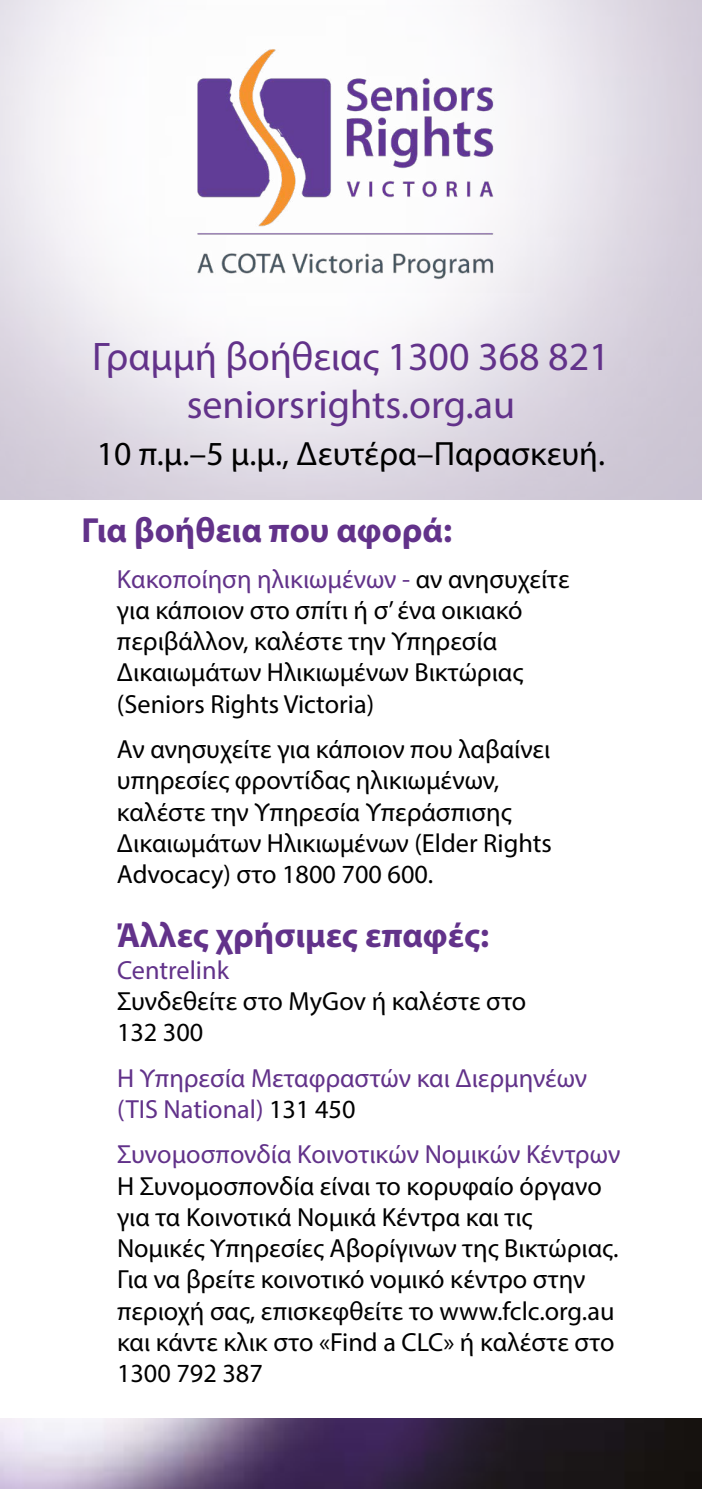
<style>
.page{position:relative;width:702px;height:1489px;background:#fff}
.page>*{position:absolute;margin:0;border:0;box-sizing:border-box;transform-origin:0 0}
.t1{font:40px/47.5px "Myriad Pro";color:#62328a;text-align:center}
.t2{font:700 35px "Myriad Pro";color:#62328a}
.t3{font:33.75px "Myriad Pro";color:#000}
.t4{font:26.25px/31.2px "Myriad Pro";color:#000}
.t5{font:26.25px/31.2px "Myriad Pro";color:#62328a}
.s1{color:#62328a}
.s2{color:#000}
</style>
<div class="page">
<img style="left:0;top:1418px;width:702px;height:70px">
<img style="left:150px;top:6px;width:384px;height:286px">
<h1 class="t1" style="left:92px;top:332px;width:519px">Γραμμή βοήθειας 1300 368 821 seniorsrights.org.au</h1>
<p class="t3" style="left:97px;top:433px;width:509px">10 π.μ.–5 μ.μ., Δευτέρα–Παρασκευή.</p>
<h2 class="t2" style="left:81px;top:507px;width:372px">Για βοήθεια που αφορά:</h2>
<p class="t4" style="left:117px;top:563px;width:454px"><span class="s1">Κακοποίηση ηλικιωμένων -</span> αν ανησυχείτε για κάποιον στο σπίτι ή σ’ ένα οικιακό περιβάλλον, καλέστε την Υπηρεσία Δικαιωμάτων Ηλικιωμένων Βικτώριας (Seniors Rights Victoria)</p>
<p class="t4" style="left:117px;top:733px;width:436px">Αν ανησυχείτε για κάποιον που λαβαίνει υπηρεσίες φροντίδας ηλικιωμένων, καλέστε την Υπηρεσία Υπεράσπισης Δικαιωμάτων Ηλικιωμένων (Elder Rights Advocacy) στο 1800 700 600.</p>
<h2 class="t2" style="left:117px;top:912px;width:374px">Άλλες χρήσιμες επαφές:</h2>
<p class="t5" style="left:117px;top:953px;width:113px">Centrelink</p>
<p class="t4" style="left:117px;top:985px;width:411px">Συνδεθείτε στο MyGov ή καλέστε στο<br>132 300</p>
<p class="t5" style="left:117px;top:1061px;width:471px">Η Υπηρεσία Μεταφραστών και Διερμηνέων (TIS National) <span class="s2">131 450</span></p>
<p class="t5" style="left:117px;top:1138px;width:505px">Συνομοσπονδία Κοινοτικών Νομικών Κέντρων</p>
<p class="t4" style="left:117px;top:1169px;width:503px">Η Συνομοσπονδία είναι το κορυφαίο όργανο για τα Κοινοτικά Νομικά Κέντρα και τις Νομικές Υπηρεσίες Αβορίγινων της Βικτώριας.<br>Για να βρείτε κοινοτικό νομικό κέντρο στην περιοχή σας, επισκεφθείτε το www.fclc.org.au και κάντε κλικ στο «Find a CLC» ή καλέστε στο 1300 792 387</p>
</div>
